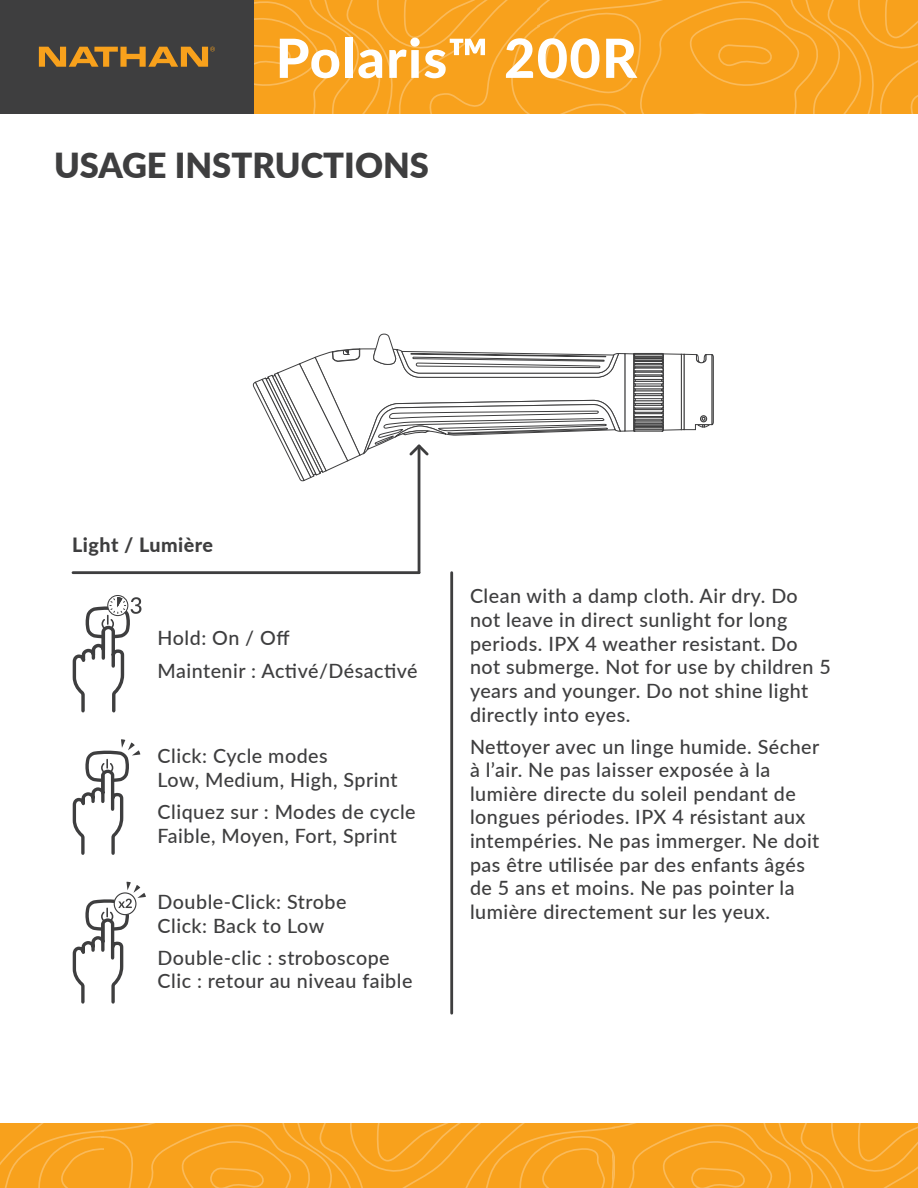
<style>
.page{position:relative;width:918px;height:1188px;background:#fff}
.page>*{position:absolute;margin:0;border:0;box-sizing:border-box;transform-origin:0 0}
.t1{font:900 54px "Lato";letter-spacing:.025em;color:#fff}
.t2{font:800 34.5px "Lato";color:#3e3e3f}
.t3{font:500 19.65px/23.7px "Lato";letter-spacing:.025em;color:#3e3e3f}
.t4{font:800 19.65px "Lato";letter-spacing:.025em;color:#3e3e3f}
</style>
<div class="page">
<svg style="left:0;top:1123px;width:918px;height:65px"></svg>
<svg style="left:254px;top:0;width:664px;height:113px"></svg>
<div style="left:0;top:0;width:254px;height:113px;background:#3e3e3f"></div>
<svg style="left:39px;top:47px;width:176px;height:20px"></svg>
<hr style="left:450px;top:573px;width:3px;height:440px;background:#3e3e3f">
<hr style="left:73px;top:571px;width:346px;height:3px;background:#3e3e3f">
<hr style="left:418px;top:446px;width:2px;height:127px;background:#3e3e3f">
<svg style="left:252px;top:333px;width:462px;height:164px"></svg>
<div style="left:107px;top:595px;width:21px;height:21px;border:1px solid #3e3e3f;border-radius:50%"></div>
<svg style="left:72px;top:597px;width:74px;height:407px"></svg>
<p class="t1" style="left:276px;top:18px;width:363px">Polaris™ 200R</p>
<p class="t2" style="left:54px;top:140px;width:377px">USAGE INSTRUCTIONS</p>
<p class="t4" style="left:72px;top:530px;width:142px">Light / Lumière</p>
<p class="t3" style="left:158px;top:621px;width:261px;line-height:32.1px">Hold: On / Off<br>Maintenir : Activé/Désactivé</p>
<p class="t3" style="left:158px;top:743px;width:242px">Click: Cycle modes<br>Low, Medium, High, Sprint</p>
<p class="t3" style="left:158px;top:799px;width:260px">Cliquez sur : Modes de cycle<br>Faible, Moyen, Fort, Sprint</p>
<p class="t3" style="left:158px;top:889px;width:190px">Double-Click: Strobe<br>Click: Back to Low</p>
<p class="t3" style="left:158px;top:945px;width:256px">Double-clic : stroboscope<br>Clic : retour au niveau faible</p>
<p class="t3" style="left:470px;top:584px;width:362px">Clean with a damp cloth. Air dry. Do not leave in direct sunlight for long periods. IPX 4 weather resistant. Do not submerge. Not for use by children 5 years and younger. Do not shine light directly into eyes.</p>
<p class="t3" style="left:470px;top:734px;width:351px">Nettoyer avec un linge humide. Sécher à l’air. Ne pas laisser exposée à la lumière directe du soleil pendant de longues périodes. IPX 4 résistant aux intempéries. Ne pas immerger. Ne doit pas être utilisée par des enfants âgés de 5 ans et moins. Ne pas pointer la lumière directement sur les yeux.</p>
</div>
